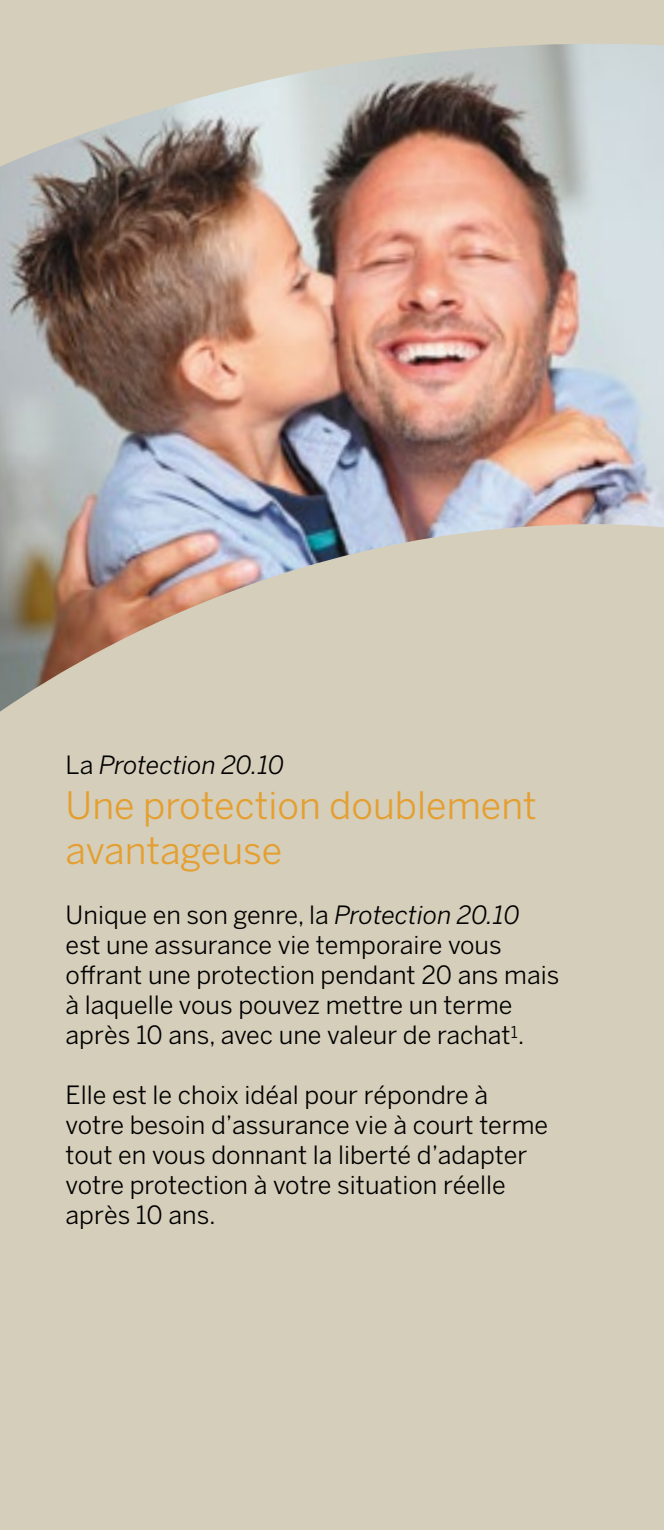
<style>
.page{position:relative;width:664px;height:1530px;background:#d5ceba}
.page>*{position:absolute;margin:0;border:0;box-sizing:border-box;transform-origin:0 0}
.t1{font:37.5px/45px "Benton Sans";color:#e49f30}
.t2{font:25px/30px "Benton Sans";color:#000}
.t3{font:italic 25px "Benton Sans";color:#000}
.s1{font-style:normal}
.s2{font-style:italic}
</style>
<div class="page">
<img style="left:0;top:44px;width:664px;height:668px">
<p class="t3" style="left:66px;top:751px;width:220px"><span class="s1">La</span> Protection 20.10</p>
<h1 class="t1" style="left:66px;top:783px;width:473px">Une protection doublement avantageuse</h1>
<p class="t2" style="left:66px;top:900px;width:495px">Unique en son genre, la <span class="s2">Protection 20.10 </span>est une assurance vie temporaire vous offrant une protection pendant 20 ans mais à laquelle vous pouvez mettre un terme après 10 ans, avec une valeur de rachat<sup>1</sup>.</p>
<p class="t2" style="left:66px;top:1080px;width:484px">Elle est le choix idéal pour répondre à votre besoin d’assurance vie à court terme tout en vous donnant la liberté d’adapter votre protection à votre situation réelle après 10 ans.</p>
</div>
